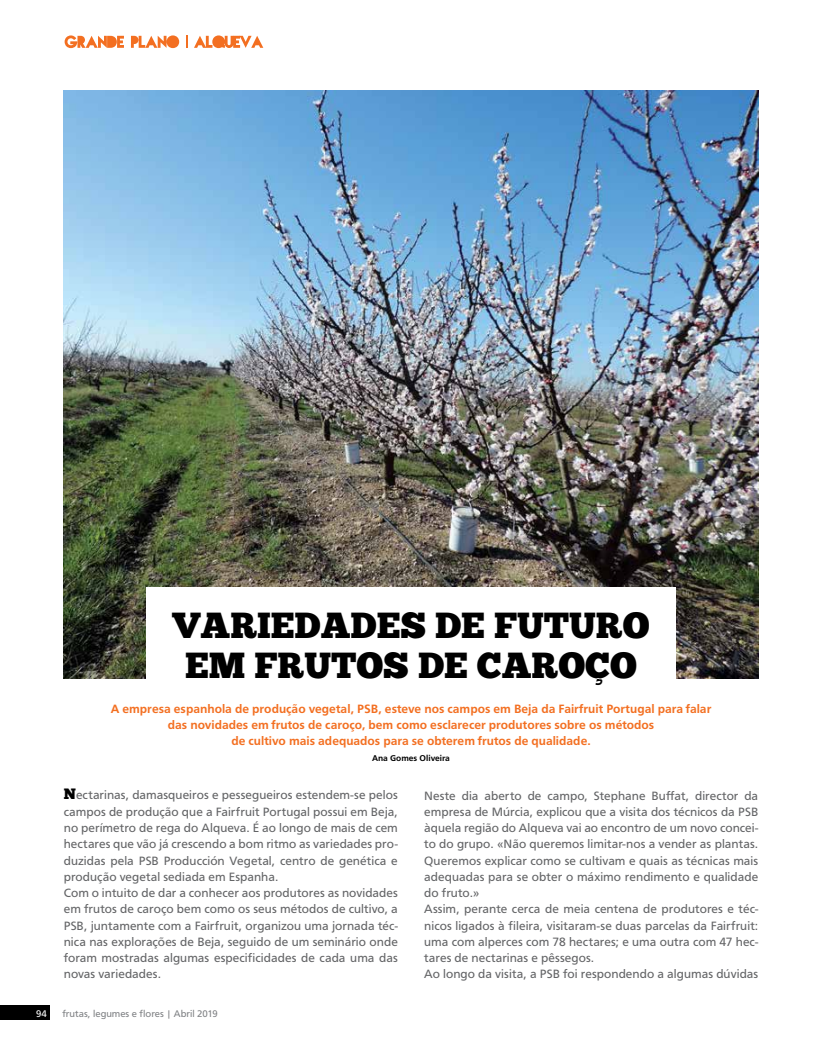
<style>
.page{position:relative;width:815px;height:1053px;background:#fff}
.page>*{position:absolute;margin:0;border:0;box-sizing:border-box;transform-origin:0 0}
.t1{font:36.25px/40px "Chunk Five";color:#000;text-align:center}
.t2{font:12.5px/16.2px "Carto Gothic Std";letter-spacing:.005em;color:#636466}
.t3{font:700 12.5px/16.2px "Carto Gothic Std";color:#f36f21;text-align:center}
.t4{font:10px "Carto Gothic Std";color:#808285}
.t5{font:10px "Carto Gothic Std";color:#fff}
.t6{font:700 8.75px "Carto Gothic Std";color:#000}
.s1{font-family:"Chunk Five";font-size:15px;color:#000}
</style>
<div class="page">
<div style="left:0;top:1005px;width:50px;height:14px;background:#000"></div>
<img style="left:64px;top:91px;width:694px;height:587px">
<svg style="left:65px;top:35px;width:114px;height:13px"></svg>
<div style="left:146px;top:586px;width:529px;height:93px;background:#fff"></div>
<svg style="left:194px;top:35px;width:69px;height:13px"></svg>
<svg style="left:186px;top:35px;width:2px;height:13px"></svg>
<h1 class="t1" style="left:173px;top:606px;width:478px">VARIEDADES DE FUTURO<br>EM FRUTOS DE CAROÇO</h1>
<p class="t3" style="left:111px;top:700px;width:602px">A empresa espanhola de produção vegetal, PSB, esteve nos campos em Beja da Fairfruit Portugal para falar das novidades em frutos de caroço, bem como esclarecer produtores sobre os métodos<br>de cultivo mais adequados para se obterem frutos de qualidade.</p>
<p class="t6" style="left:372px;top:753px;width:79px">Ana Gomes Oliveira</p>
<p class="t2" style="left:64px;top:787px;width:336px"><span class="s1">N</span>ectarinas, damasqueiros e pessegueiros estendem-se pelos campos de produção que a Fairfruit Portugal possui em Beja, no perímetro de rega do Alqueva. É ao longo de mais de cem hectares que vão já crescendo a bom ritmo as variedades pro&shy;duzidas pela PSB Producción Vegetal, centro de genética e produção vegetal sediada em Espanha.<br>Com o intuito de dar a conhecer aos produtores as novidades em frutos de caroço bem como os seus métodos de cultivo, a PSB, juntamente com a Fairfruit, organizou uma jornada téc&shy;nica nas explorações de Beja, seguido de um seminário onde foram mostradas algumas especificidades de cada uma das novas variedades.</p>
<p class="t2" style="left:424px;top:787px;width:336px">Neste dia aberto de campo, Stephane Buffat, director da empresa de Múrcia, explicou que a visita dos técnicos da PSB àquela região do Alqueva vai ao encontro de um novo concei&shy;to do grupo. «Não queremos limitar-nos a vender as plantas.<br>Queremos explicar como se cultivam e quais as técnicas mais adequadas para se obter o máximo rendimento e qualidade do fruto.»<br>Assim, perante cerca de meia centena de produtores e téc&shy;nicos ligados à fileira, visitaram-se duas parcelas da Fairfruit: uma com alperces com 78 hectares; e uma outra com 47 hec&shy;tares de nectarinas e pêssegos.<br>Ao longo da visita, a PSB foi respondendo a algumas dúvidas</p>
<p class="t5" style="left:36px;top:1007px;width:12px">94</p>
<p class="t4" style="left:62px;top:1007px;width:157px">frutas, legumes e flores | Abril 2019</p>
</div>
